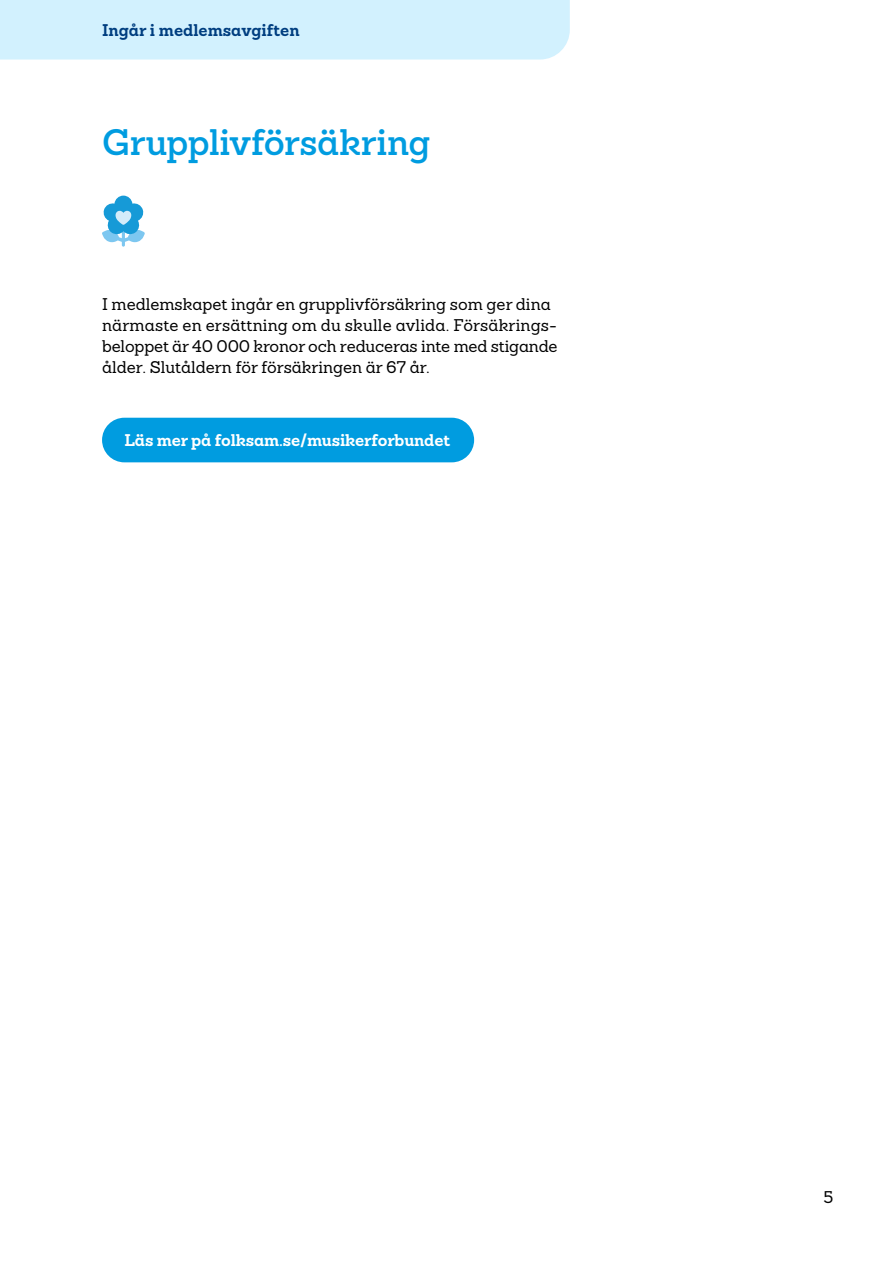
<style>
.page{position:relative;width:893px;height:1263px;background:#fff}
.page>*{position:absolute;margin:0;border:0;box-sizing:border-box;transform-origin:0 0}
.t1{font:600 36px "Sanchez Folksam";letter-spacing:-.01em;color:#009ce0}
.t2{font:500 16.5px/21px "Sanchez Folksam";color:#000}
.t3{font:700 16.5px "Sanchez Folksam";letter-spacing:-.01em;color:#fff}
.t4{font:700 16.5px "Sanchez Folksam";color:#003e80}
</style>
<div class="page">
<div style="left:0;top:0;width:570px;height:60px;background:#d2f1fe"></div>
<svg style="left:102px;top:196px;width:43px;height:51px"></svg>
<div style="left:102px;top:418px;width:372px;height:44px;background:#009ce0;border-radius:22px"></div>
<p class="t4" style="left:102px;top:19px;width:199px">Ingår i medlemsavgiften</p>
<h1 class="t1" style="left:102px;top:118px;width:330px">Grupplivförsäkring</h1>
<p class="t2" style="left:102px;top:293px;width:457px">I medlemskapet ingår en grupplivförsäkring som ger dina närmaste en ersättning om du skulle avlida. Försäkrings&shy;beloppet är 40 000 kronor och reduceras inte med stigande ålder. Slutåldern för försäkringen är 67 år.</p>
<p class="t3" style="left:125px;top:429px;width:327px">Läs mer på folksam.se/musikerforbundet</p>
<p class="t2" style="left:823px;top:1187px;width:11px">5</p>
</div>
